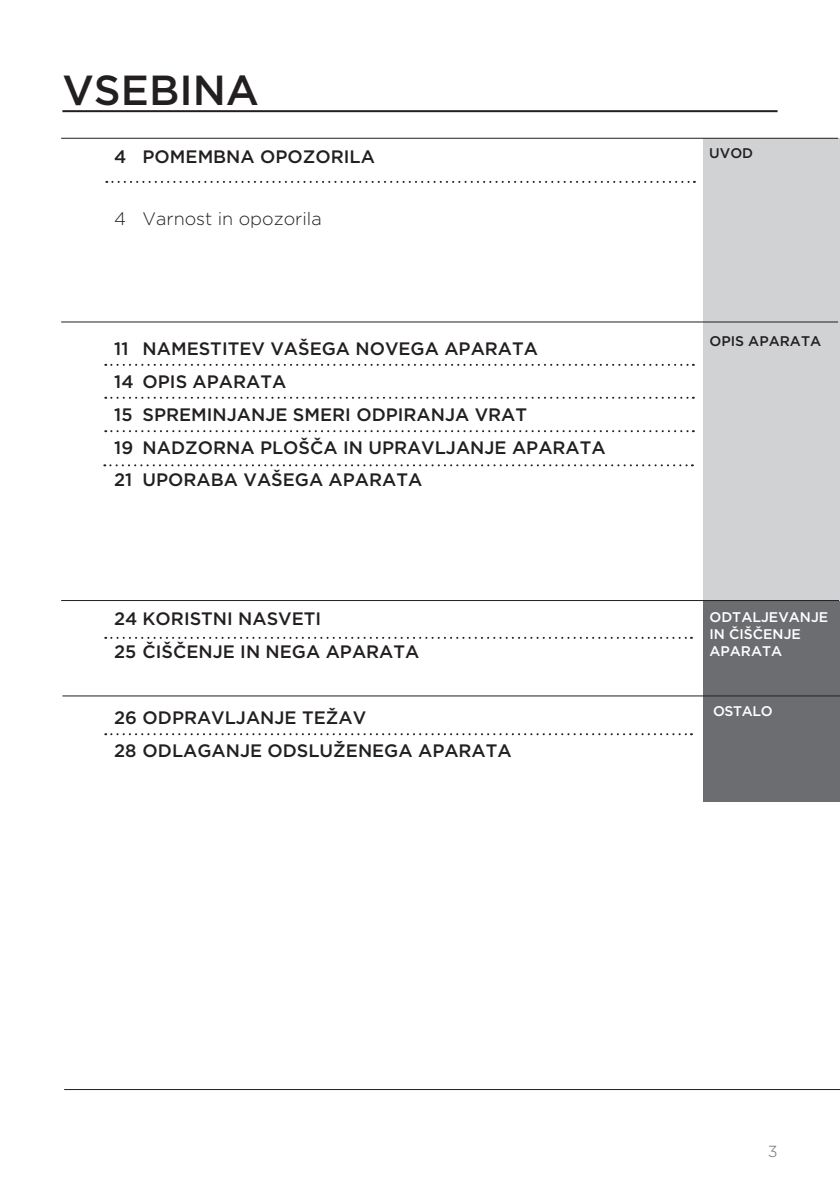
<style>
.page{position:relative;width:840px;height:1191px;background:#fff}
.page>*{position:absolute;margin:0;border:0;box-sizing:border-box;transform-origin:0 0}
.glavni_naslov_3stran{font:500 42px "Gotham";color:#231f20}
.t1{font:500 18px "Gotham";color:#231f20}
.t2{font:300 18px "Gotham";color:#231f20}
.t3{font:300 16px "Gotham";color:#6c6d70}
.kazalo_ob_strani{font:500 14px "Gotham";color:#fff}
.kazalo_ob_strani-2{font:500 14px "Gotham";color:#231f20}
</style>
<div class="page">
<hr style="left:62px;top:110px;width:715px;height:2px;background:#231f20">
<div style="left:703px;top:695px;width:136px;height:106px;background:#6c6d70"></div>
<div style="left:703px;top:601px;width:136px;height:94px;background:#6c6d70"></div>
<div style="left:703px;top:322px;width:136px;height:279px;background:#d1d2d4"></div>
<div style="left:703px;top:138px;width:136px;height:184px;background:#d1d2d4"></div>
<hr style="left:61px;top:138px;width:776px;height:1px;background:#231f20">
<hr style="left:61px;top:322px;width:776px;height:1px;background:#231f20">
<hr style="left:61px;top:600px;width:777px;height:1px;background:#231f20">
<svg style="left:105px;top:637px;width:586px;height:2px"></svg>
<svg style="left:105px;top:397px;width:588px;height:2px"></svg>
<svg style="left:105px;top:364px;width:588px;height:2px"></svg>
<hr style="left:64px;top:1089px;width:775px;height:1px;background:#231f20">
<svg style="left:105px;top:430px;width:588px;height:2px"></svg>
<svg style="left:105px;top:733px;width:586px;height:2px"></svg>
<svg style="left:106px;top:181px;width:588px;height:2px"></svg>
<hr style="left:62px;top:695px;width:777px;height:1px;background:#231f20">
<svg style="left:104px;top:464px;width:588px;height:2px"></svg>
<p class="glavni_naslov_3stran" style="left:62px;top:62px;width:198px">VSEBINA</p>
<p class="t1" style="left:114px;top:145px;width:262px">4 POMEMBNA OPOZORILA</p>
<p class="t2" style="left:114px;top:207px;width:209px">4 Varnost in opozorila</p>
<p class="t1" style="left:114px;top:336px;width:425px">11 NAMESTITEV VAŠEGA NOVEGA APARATA</p>
<p class="t1" style="left:114px;top:369px;width:173px">14 OPIS APARATA</p>
<p class="t1" style="left:114px;top:402px;width:414px">15 SPREMINJANJE SMERI ODPIRANJA VRAT</p>
<p class="t1" style="left:114px;top:435px;width:493px">19 NADZORNA PLOŠČA IN UPRAVLJANJE APARATA</p>
<p class="t1" style="left:114px;top:468px;width:309px">21 UPORABA VAŠEGA APARATA</p>
<p class="t1" style="left:114px;top:607px;width:208px">24 KORISTNI NASVETI</p>
<p class="t1" style="left:114px;top:640px;width:306px">25 ČIŠČENJE IN NEGA APARATA</p>
<p class="t1" style="left:114px;top:706px;width:253px">26 ODPRAVLJANJE TEŽAV</p>
<p class="t1" style="left:114px;top:739px;width:399px">28 ODLAGANJE ODSLUŽENEGA APARATA</p>
<p class="kazalo_ob_strani-2" style="left:708px;top:143px;width:45px">UVOD</p>
<p class="kazalo_ob_strani-2" style="left:709px;top:331px;width:113px">OPIS APARATA</p>
<p class="kazalo_ob_strani" style="left:709px;top:608px;width:120px">ODTALJEVANJE</p>
<p class="kazalo_ob_strani" style="left:709px;top:624px;width:93px">IN ČIŠČENJE</p>
<p class="kazalo_ob_strani" style="left:709px;top:641px;width:74px">APARATA</p>
<p class="kazalo_ob_strani" style="left:712px;top:701px;width:61px">OSTALO</p>
<p class="t3" style="left:767px;top:1140px;width:11px">3</p>
</div>
